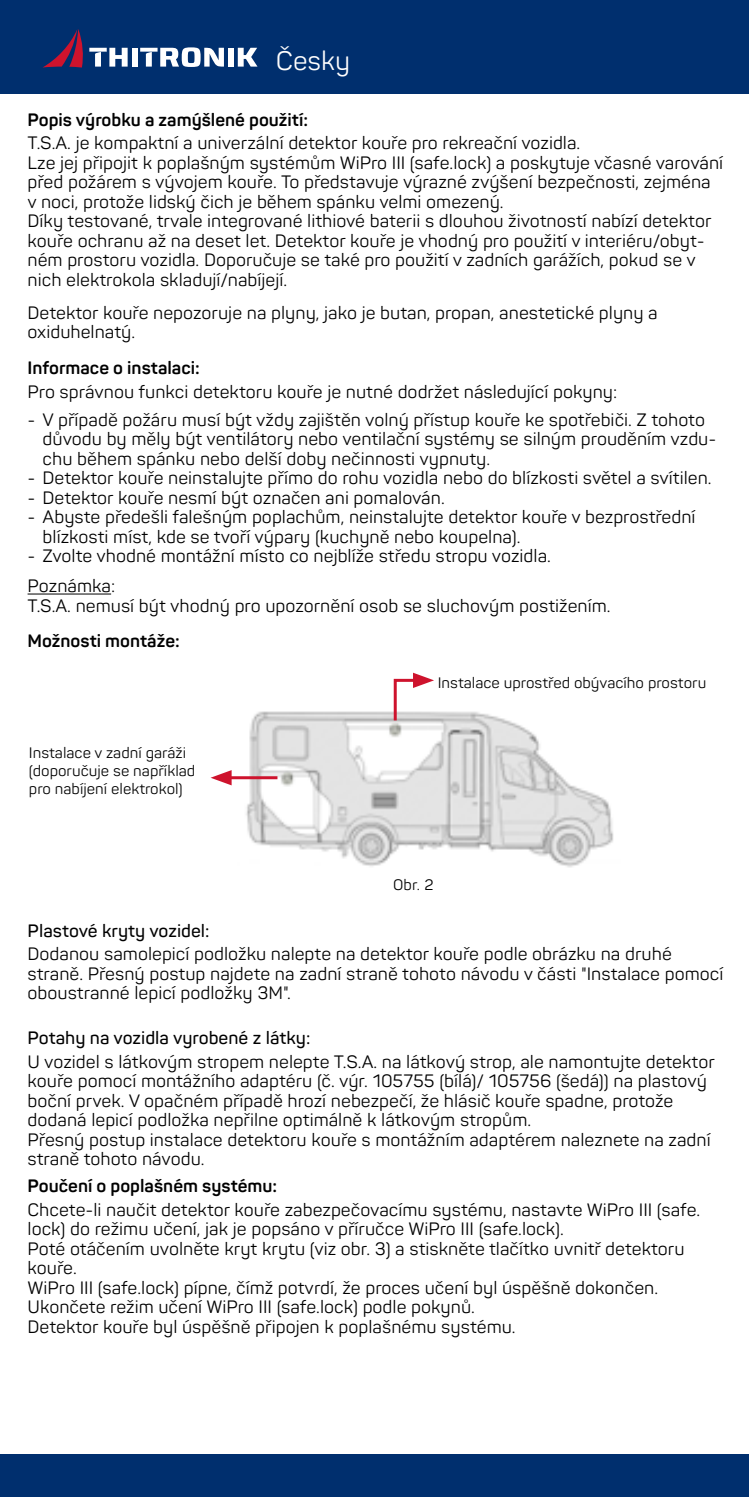
<style>
.page{position:relative;width:749px;height:1497px;background:#fff}
.page>*{position:absolute;margin:0;border:0;box-sizing:border-box;transform-origin:0 0}
.t1{font:26.4px "Panton";color:#fff}
.t2{font:17.7px/19.5px "Panton";color:#000}
.t3{font:700 17.7px "Panton";color:#000}
.t4{font:600 17.7px "Panton";color:#000}
.t5{font:15px/18px "Panton";color:#000}
.s1{font-size:18px}
</style>
<div class="page">
<div style="left:0;top:0;width:748px;height:94px;background:#002f6e"></div>
<div style="left:0;top:1454px;width:748px;height:43px;background:#002f6e"></div>
<svg style="left:238px;top:48px;width:19px;height:19px"></svg>
<div style="left:228px;top:48px;width:6px;height:19px;background:#fff"></div>
<svg style="left:140px;top:47px;width:84px;height:20px"></svg>
<div style="left:131px;top:48px;width:6px;height:19px;background:#fff"></div>
<svg style="left:43px;top:29px;width:85px;height:39px"></svg>
<hr style="left:28px;top:593px;width:83px;height:1px;background:#000">
<img style="left:237px;top:711px;width:377px;height:157px">
<svg style="left:392px;top:673px;width:42px;height:50px"></svg>
<hr style="left:227px;top:776px;width:50px;height:3px;background:#ce132d">
<svg style="left:210px;top:770px;width:21px;height:15px"></svg>
<h1 class="t1" style="left:276px;top:44px;width:76px">Česky</h1>
<p class="t3" style="left:28px;top:108px;width:282px">Popis výrobku a zamýšlené použití:</p>
<p class="t2" style="left:28px;top:133px;width:697px">T.S.A. je kompaktní a univerzální detektor kouře pro rekreační vozidla.<br>Lze jej připojit k poplašným systémům WiPro III (safe.lock) a poskytuje včasné varování před požárem s vývojem kouře. To představuje výrazné zvýšení bezpečnosti, zejména v noci, protože lidský čich je během spánku velmi omezený.<br>Díky testované, trvale integrované lithiové baterii s dlouhou životností nabízí detektor kouře ochranu až na deset let. Detektor kouře je vhodný pro použití v interiéru/obyt&shy;ném prostoru vozidla. Doporučuje se také pro použití v zadních garážích, pokud se v nich elektrokola skladují/nabíjejí.</p>
<p class="t2" style="left:28px;top:303px;width:631px">Detektor kouře nepozoruje na plyny, jako je butan, propan, anestetické plyny a oxiduhelnatý.</p>
<p class="t3" style="left:28px;top:357px;width:174px">Informace o instalaci:</p>
<p class="t2" style="left:28px;top:382px;width:591px">Pro správnou funkci detektoru kouře je nutné dodržet následující pokyny:</p>
<p class="t2" style="left:43px;top:410px;width:675px;text-indent:-15px">- V případě požáru musí být vždy zajištěn volný přístup kouře ke spotřebiči. Z tohoto důvodu by měly být ventilátory nebo ventilační systémy se silným prouděním vzdu&shy;chu během spánku nebo delší doby nečinnosti vypnuty.</p>
<p class="t2" style="left:28px;top:468px;width:685px">- Detektor kouře neinstalujte přímo do rohu vozidla nebo do blízkosti světel a svítilen.</p>
<p class="t2" style="left:28px;top:488px;width:418px">- Detektor kouře nesmí být označen ani pomalován.</p>
<p class="t2" style="left:43px;top:507px;width:654px;text-indent:-15px">- Abyste předešli falešným poplachům, neinstalujte detektor kouře v bezprostřední blízkosti míst, kde se tvoří výpary (kuchyně nebo koupelna).</p>
<p class="t2" style="left:28px;top:541px;width:524px;line-height:30px">- Zvolte vhodné montážní místo co nejblíže středu stropu vozidla<span class="s1">.<br></span>Poznámka:</p>
<p class="t2" style="left:28px;top:596px;width:584px">T.S.A. nemusí být vhodný pro upozornění osob se sluchovým postižením.</p>
<p class="t3" style="left:28px;top:630px;width:154px">Možnosti montáže:</p>
<p class="t5" style="left:29px;top:743px;width:168px">Instalace v zadní garáži (doporučuje se například pro nabíjení elektrokol)</p>
<p class="t5" style="left:437px;top:673px;width:270px">Instalace uprostřed obývacího prostoru</p>
<p class="t5" style="left:393px;top:875px;width:42px">Obr. 2</p>
<p class="t4" style="left:28px;top:919px;width:183px">Plastové kryty vozidel:</p>
<p class="t2" style="left:28px;top:944px;width:697px">Dodanou samolepicí podložku nalepte na detektor kouře podle obrázku na druhé straně. Přesný postup najdete na zadní straně tohoto návodu v části "Instalace pomocí oboustranné lepicí podložky 3M".</p>
<p class="t4" style="left:28px;top:1026px;width:284px">Potahy na vozidla vyrobené z látky:</p>
<p class="t2" style="left:28px;top:1051px;width:688px">U vozidel s látkovým stropem nelepte T.S.A. na látkový strop, ale namontujte detektor kouře pomocí montážního adaptéru (č. výr. 105755 (bílá)/ 105756 (šedá)) na plastový boční prvek. V opačném případě hrozí nebezpečí, že hlásič kouře spadne, protože dodaná lepicí podložka nepřilne optimálně k látkovým stropům.<br>Přesný postup instalace detektoru kouře s montážním adaptérem naleznete na zadní straně tohoto návodu.</p>
<p class="t3" style="left:28px;top:1175px;width:251px">Poučení o poplašném systému:</p>
<p class="t2" style="left:28px;top:1200px;width:674px">Chcete-li naučit detektor kouře zabezpečovacímu systému, nastavte WiPro III (safe. lock) do režimu učení, jak je popsáno v příručce WiPro III (safe.lock).<br>Poté otáčením uvolněte kryt krytu (viz obr. 3) a stiskněte tlačítko uvnitř detektoru kouře.<br>WiPro III (safe.lock) pípne, čímž potvrdí, že proces učení byl úspěšně dokončen.<br>Ukončete režim učení WiPro III (safe.lock) podle pokynů.<br>Detektor kouře byl úspěšně připojen k poplašnému systému.</p>
</div>
